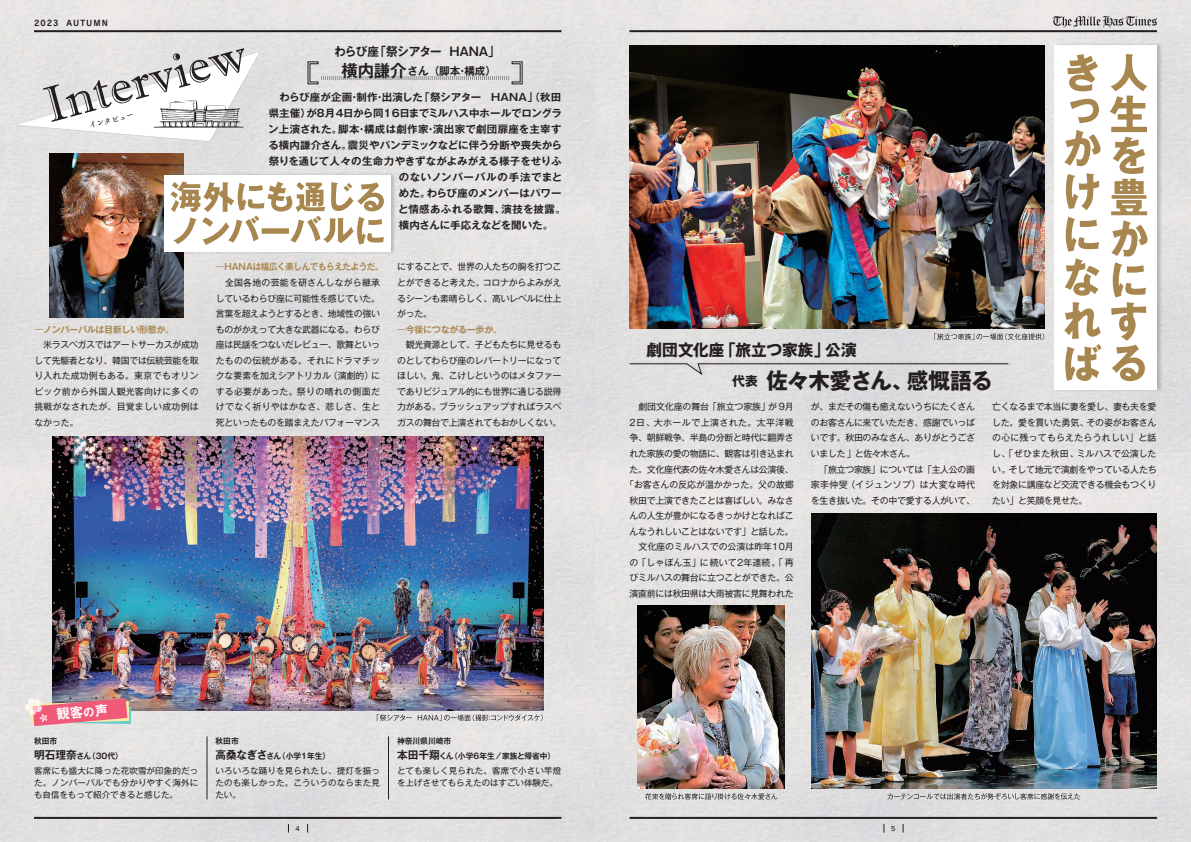
<style>
.page{position:relative;width:1191px;height:842px;background:#fff}
.page>*{position:absolute;margin:0;border:0;box-sizing:border-box;transform-origin:0 0}
.t1{font:700 22px "Gothic MB101 Pro";letter-spacing:-.02em;color:#231f20}
.t2{font:700 16px "Gothic MB101 Pro";letter-spacing:.005em;color:#231f20}
.t3{font:700 13.4px "Gothic MB101 Pro De";color:#fff}
.t4{font:700 12px "Gothic MB101 Pro De";letter-spacing:-.065em;color:#231f20;scale:.96 1}
.t5{font:700 10.8px "Gothic MB101 Pro De";color:#231f20}
.t6{font:700 10.2px "Gothic MB101 Pro De";letter-spacing:.01em;color:#231f20}
.t7{font:700 10.2px "Gothic MB101 Pro De";letter-spacing:.035em;color:#231f20}
.t8{font:700 10.2px "Gothic MB101 Pro De";letter-spacing:-.04em;color:#231f20}
.t9{font:700 10.2px "Gothic MB101 Pro De";letter-spacing:.065em;color:#231f20}
.t10{font:700 10.2px "Gothic MB101 Pro De";letter-spacing:-.025em;color:#231f20}
.t11{font:9px/15.5px "Gothic MB101 Pro";letter-spacing:-.035em;color:#231f20;text-align:justify}
.t12{font:700 9px "Gothic MB101 Pro De";letter-spacing:-.035em;color:#a8864f}
.t13{font:700 9px "Gothic MB101 Pro De";letter-spacing:-.035em;color:#a8864f;scale:.94 1}
.t14{font:8.6px/12px "Gothic MB101 Pro";letter-spacing:.015em;color:#231f20;text-align:justify}
.t15{font:8.6px/12px "Gothic MB101 Pro";letter-spacing:-.01em;color:#231f20}
.t16{font:8.2px "Tsuku A Old Min Pr 6 N D";color:#231f20}
.t17{font:700 8px "Gothic MB101 Pro De";color:#231f20}
.t18{font:700 8px "Gothic MB101 Pro De";letter-spacing:-.035em;color:#231f20}
.t19{font:8px "Rodin Pro B";letter-spacing:.135em;color:#231f20}
.t20{font:6.5px "Rodin Pro DB";color:#231f20;scale:.96 1}
.s1{font-family:"Gothic MB101 Pro";font-weight:400}
.s2{font-size:16.7px}
.s3{font-size:11.3px}
.s4{font-size:11px}
.s5{font-size:8.3px}
.s6{font-size:13px}
</style>
<div class="page">
<img style="left:0;top:0;width:1191px;height:842px">
<hr style="left:629px;top:30px;width:528px;height:2px;background:#231f20">
<hr style="left:629px;top:817px;width:528px;height:2px;background:#231f20">
<svg style="left:1052px;top:16px;width:105px;height:12px"></svg>
<hr style="left:34px;top:30px;width:527px;height:2px;background:#231f20">
<hr style="left:34px;top:817px;width:527px;height:2px;background:#231f20">
<svg style="left:377px;top:714px;width:165px;height:7px"></svg>
<svg style="left:645px;top:793px;width:132px;height:7px"></svg>
<svg style="left:887px;top:793px;width:193px;height:7px"></svg>
<svg style="left:934px;top:333px;width:110px;height:7px"></svg>
<svg style="left:17px;top:17px;width:267px;height:197px;fill:#e3e2e1"></svg>
<svg style="left:43px;top:48px;width:201px;height:80px"></svg>
<img style="left:53px;top:437px;width:490px;height:273px">
<svg style="left:307px;top:61px;width:215px;height:23px"></svg>
<img style="left:49px;top:154px;width:134px;height:164px">
<img style="left:637px;top:606px;width:148px;height:183px">
<img style="left:629px;top:45px;width:416px;height:284px">
<img style="left:811px;top:514px;width:346px;height:275px">
<hr style="left:207px;top:736px;width:1px;height:63px;background:#231f20">
<hr style="left:388px;top:736px;width:1px;height:63px;background:#231f20">
<div style="left:1054px;top:42px;width:109px;height:351px;background:#231f20;opacity:.22"></div>
<div style="left:1054px;top:45px;width:103px;height:345px;background:#fff"></div>
<svg style="left:1064px;top:54px;width:37px;height:327px"></svg>
<svg style="left:1109px;top:54px;width:38px;height:327px"></svg>
<div style="left:629px;top:360px;width:385px;height:17px;background:#dcdada"></div>
<svg style="left:628px;top:363px;width:381px;height:13px"></svg>
<svg style="left:25px;top:697px;width:106px;height:29px"></svg>
<div style="left:164px;top:172px;width:232px;height:83px;background:#231f20;opacity:.22"></div>
<div style="left:164px;top:175px;width:226px;height:77px;background:#fff"></div>
<svg style="left:171px;top:181px;width:213px;height:64px"></svg>
<p class="t19" style="left:34px;top:17px;width:75px">2023 AUTUMN</p>
<p class="t16" style="left:87px;top:118px;width:47px;rotate:-14deg">インタビュー</p>
<p class="t12" style="left:34px;top:322px;width:141px"><span class="s1">―</span>ノンバーバルは目新しい形態か。</p>
<p class="t11" style="left:34px;top:336px;width:166px">　米ラスベガスではアートサーカスが成功して先駆者となり、韓国では伝統芸能を取り入れた成功例もある。東京でもオリンピック前から外国人観光客向けに多くの挑戦がなされたが、目覚ましい成功例はなかった。</p>
<p class="t4" style="left:334px;top:41px;width:174px">わらび座「祭シアター ＨＡＮＡ」</p>
<p class="t5" style="left:341px;top:62px;width:156px"><span class="s2">横内謙介</span>さん（脚本・構成）</p>
<p class="t6" style="left:269px;top:89px;width:294px">　わらび座が企画・制作・出演した「祭シアター HANA」（秋田</p>
<p class="t8" style="left:269px;top:105px;width:295px">県主催）が８月４日から同16日までミルハス中ホールでロングラ</p>
<p class="t7" style="left:268px;top:121px;width:295px">ン上演された。脚本・構成は劇作家・演出家で劇団扉座を主宰す</p>
<p class="t6" style="left:268px;top:137px;width:295px">る横内謙介さん。震災やパンデミックなどに伴う分断や喪失から</p>
<p class="t6" style="left:269px;top:153px;width:294px">祭りを通じて人々の生命力やきずながよみがえる様子をせりふ</p>
<p class="t9" style="left:399px;top:169px;width:165px">のないノンバーバルの手法でまと</p>
<p class="t6" style="left:399px;top:185px;width:164px">めた。わらび座のメンバーはパワー</p>
<p class="t7" style="left:398px;top:201px;width:169px">と情感あふれる歌舞、演技を披露。</p>
<p class="t10" style="left:399px;top:217px;width:156px">横内さんに手応えなどを聞いた。</p>
<p class="t13" style="left:216px;top:260px;width:180px"><span class="s1">―</span>HANAは幅広く楽しんでもらえたようだ。</p>
<p class="t11" style="left:216px;top:274px;width:166px;text-indent:9px">全国各地の芸能を研さんしながら継承しているわらび座に可能性を感じていた。言葉を超えようとするとき、地域性の強いものがかえって大きな武器になる。わらび座は民謡をつないだレビュー、歌舞といったものの伝統がある。それにドラマチックな要素を加えシアトリカル（演劇的）にする必要があった。祭りの晴れの側面だけでなく祈りやはかなさ、悲しさ、生と死といったものを踏まえたパフォーマンス</p>
<p class="t11" style="left:397px;top:258px;width:166px">にすることで、世界の人たちの胸を打つことができると考えた。コロナからよみがえるシーンも素晴らしく、高いレベルに仕上がった。</p>
<p class="t12" style="left:397px;top:322px;width:106px"><span class="s1">―</span>今後につながる一歩か。</p>
<p class="t11" style="left:397px;top:336px;width:166px">　観光資源として、子どもたちに見せるものとしてわらび座のレパートリーになってほしい。鬼、こけしというのはメタファーでありビジュアル的にも世界に通じる説得力がある。ブラッシュアップすればラスベガスの舞台で上演されてもおかしくない。</p>
<p class="t3" style="left:56px;top:703px;width:53px;rotate:-5deg">観客<span class="s3">の</span>声</p>
<p class="t17" style="left:34px;top:734px;width:25px">秋田市</p>
<p class="t17" style="left:34px;top:749px;width:90px"><span class="s4">明石理奈</span>さん（30代）</p>
<p class="t14" style="left:34px;top:764px;width:166px">客席にも盛大に降った花吹雪が印象的だった。ノンバーバルでも分かりやすく海外にも自信をもって紹介できると感じた。</p>
<p class="t17" style="left:215px;top:734px;width:25px">秋田市</p>
<p class="t17" style="left:215px;top:749px;width:116px"><span class="s4">高桑なぎさ</span>さん（小学１年生）</p>
<p class="t14" style="left:215px;top:764px;width:166px">いろいろな踊りを見られたし、提灯を振ったのも楽しかった。こういうのならまた見たい。</p>
<p class="t20" style="left:295px;top:824px;width:6px">4</p>
<p class="t17" style="left:397px;top:734px;width:56px">神奈川県川崎市</p>
<p class="t18" style="left:397px;top:749px;width:160px"><span class="s4">本田千翔</span>くん（小学６年生 <span class="s5">/</span> 家族と帰省中）</p>
<p class="t15" style="left:397px;top:764px;width:166px">とても楽しく見られた。客席で小さい竿燈を上げさせてもらえたのはすごい体験だ。</p>
<p class="t2" style="left:646px;top:337px;width:212px">劇団文化座「旅立つ家族」公演</p>
<p class="t1" style="left:732px;top:362px;width:262px"><span class="s6">代表</span> 佐々木愛さん、感慨語る</p>
<p class="t11" style="left:629px;top:398px;width:166px">　劇団文化座の舞台「旅立つ家族」が 9月2日、大ホールで上演された。太平洋戦争、朝鮮戦争、半島の分断と時代に翻弄された家族の愛の物語に、観客は引き込まれた。文化座代表の佐々木愛さんは公演後、「お客さんの反応が温かかった。父の故郷秋田で上演できたことは喜ばしい。みなさんの人生が豊かになるきっかけとなればこんなうれしいことはないです」と話した。</p>
<p class="t11" style="left:629px;top:538px;width:166px">　文化座のミルハスでの公演は昨年10月の「しゃぼん玉」に続いて2年連続。「再びミルハスの舞台に立つことができた。公演直前には秋田県は大雨被害に見舞われた</p>
<p class="t11" style="left:811px;top:398px;width:166px">が、まだその傷も癒えないうちにたくさんのお客さんに来ていただき、感謝でいっぱいです。秋田のみなさん、ありがとうございました」と佐々木さん。</p>
<p class="t11" style="left:811px;top:460px;width:166px">　「旅立つ家族」については「主人公の画家李仲燮（イジュンソプ）は大変な時代を生き抜いた。その中で愛する人がいて、</p>
<p class="t11" style="left:992px;top:398px;width:166px">亡くなるまで本当に妻を愛し、妻も夫を愛した。愛を貫いた勇気、その姿がお客さんの心に残ってもらえたらうれしい」と話し、「ぜひまた秋田、ミルハスで公演したい。そして地元で演劇をやっている人たちを対象に講座など交流できる機会もつくりたい」と笑顔を見せた。</p>
<p class="t20" style="left:891px;top:824px;width:6px">5</p>
</div>
